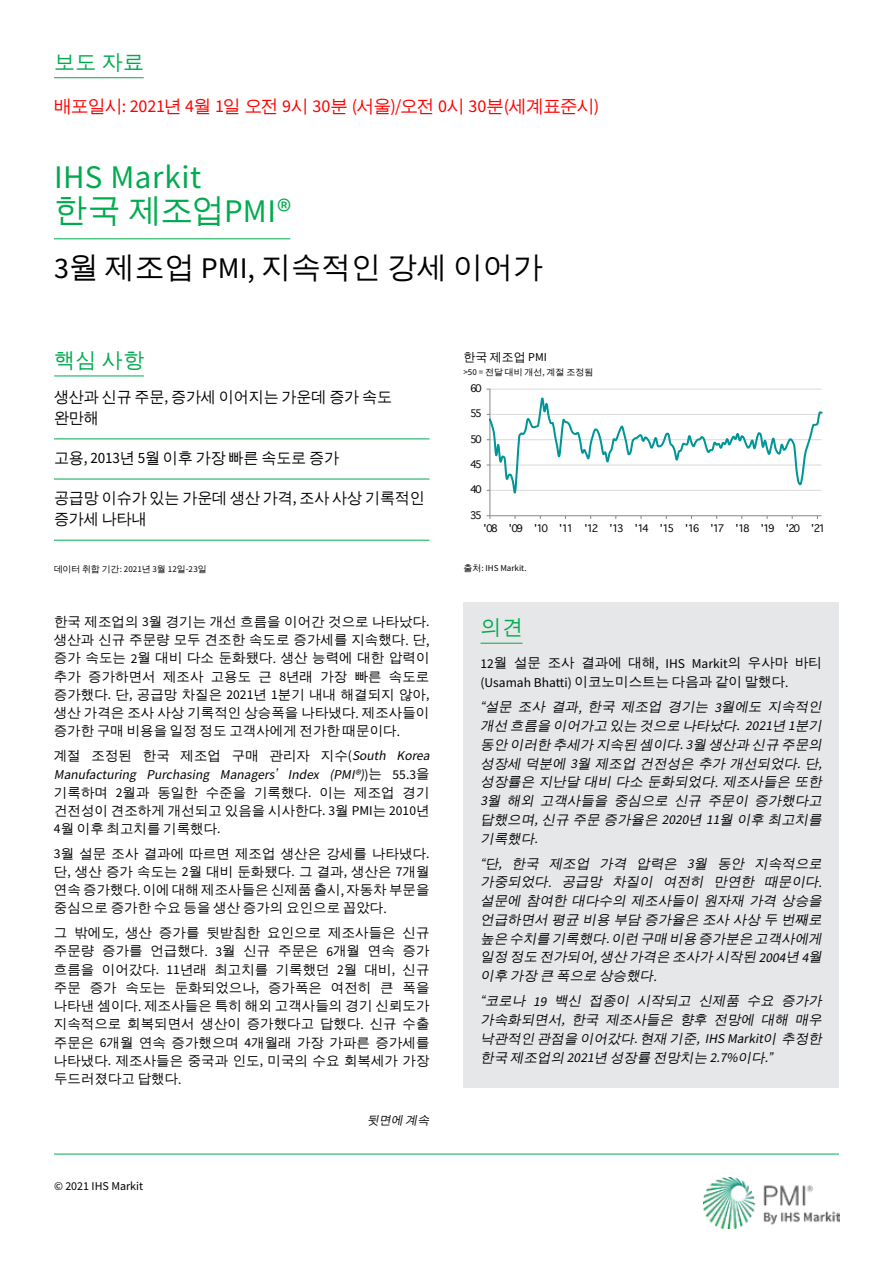
<style>
.page{position:relative;width:893px;height:1263px;background:#fff}
.page>*{position:absolute;margin:0;border:0;box-sizing:border-box;transform-origin:0 0}
.t1{font:33px "Source Sans Pro";letter-spacing:.015em;color:#00ab4e}
.t2{font:33px "Un Dotum";color:#00ab4e}
.t3{font:30px "Un Dotum";color:#000}
.t4{font:21px "Un Dotum";letter-spacing:.025em;color:#00ab4e}
.t5{font:18px "Un Dotum";letter-spacing:-.065em;color:#f00}
.t6{font:15.75px/21px "Un Dotum";letter-spacing:-.01em;color:#000;scale:.96 1}
.t7{font:13.5px/18.3px "Un Dotum";color:#000;text-align:justify}
.t8{font:italic 13.5px/18.8px "Un Dotum";color:#000;text-align:justify}
.t9{font:italic 13.5px "Source Sans Pro";color:#000}
.t10{font:13.5px "Source Sans Pro";color:#000}
.t11{font:12px "Source Sans Pro";color:#000}
.t12{font:12px "Un Dotum";color:#000}
.t13{font:italic 12px "Un Dotum";color:#000}
.t14{font:9.9px "Geneva";letter-spacing:-.175em;color:#000}
.t15{font:9px "Un Dotum";color:#000}
.t16{font:9px "Source Sans Pro";color:#000}
.s1{font-family:"Source Sans Pro"}
.s2{font-family:"Source Sans Pro";font-style:italic}
.s3{font-family:"Un Dotum"}
.s4{font-style:normal}
.s5{font-family:"Un Dotum";font-style:normal}
</style>
<div class="page">
<img style="left:704px;top:1177px;width:136px;height:51px">
<hr style="left:54px;top:1154px;width:785px;height:1px;background:#00ab4e">
<hr style="left:490px;top:389px;width:332px;height:1px;background:#d9d9d9">
<hr style="left:490px;top:389px;width:1px;height:127px;background:#868686">
<hr style="left:490px;top:515px;width:332px;height:1px;background:#868686">
<svg style="left:487px;top:515px;width:4px;height:4px"></svg>
<svg style="left:487px;top:396px;width:335px;height:99px"></svg>
<hr style="left:54px;top:376px;width:90px;height:1px;background:#00ab4e">
<hr style="left:54px;top:77px;width:90px;height:1px;background:#00ab4e">
<hr style="left:54px;top:238px;width:236px;height:1px;background:#00ab4e">
<hr style="left:54px;top:439px;width:375px;height:1px;background:#00ab4e">
<hr style="left:54px;top:479px;width:375px;height:1px;background:#00ab4e">
<hr style="left:54px;top:540px;width:375px;height:1px;background:#00ab4e">
<div style="left:463px;top:602px;width:376px;height:56px;background:#e6e7e8"></div>
<hr style="left:480px;top:643px;width:42px;height:1px;background:#00ab4e">
<div style="left:463px;top:658px;width:376px;height:429px;background:#e6e7e8"></div>
<h3 class="t4" style="left:54px;top:49px;width:92px">보도 자료</h3>
<h3 class="t5" style="left:54px;top:95px;width:547px">배포일시<span class="s1">: 2021</span>년 <span class="s1">4</span>월 <span class="s1">1</span>일 오전 <span class="s1">9</span>시 <span class="s1">30</span>분 <span class="s1">(</span>서울<span class="s1">)/</span>오전 <span class="s1">0</span>시 <span class="s1">30</span>분<span class="s1">(</span>세계표준시<span class="s1">)</span></h3>
<h1 class="t1" style="left:54px;top:156px;width:149px">IHS Markit</h1>
<h1 class="t2" style="left:54px;top:190px;width:239px">한국 제조업<span class="s1">PMI®</span></h1>
<h2 class="t3" style="left:54px;top:248px;width:491px"><span class="s1">3</span>월 제조업 <span class="s1">PMI,</span> 지속적인 강세 이어가</h2>
<h3 class="t4" style="left:54px;top:347px;width:92px">핵심 사항</h3>
<p class="t6" style="left:54px;top:386px;width:354px">생산과 신규 주문<span class="s1">,</span> 증가세 이어지는 가운데 증가 속도 완만해</p>
<p class="t6" style="left:54px;top:447px;width:299px">고용<span class="s1">, 2013</span>년 <span class="s1">5</span>월 이후 가장 빠른 속도로 증가</p>
<p class="t6" style="left:54px;top:487px;width:388px">공급망 이슈가 있는 가운데 생산 가격<span class="s1">,</span> 조사 사상 기록적인 증가세 나타내</p>
<p class="t15" style="left:54px;top:563px;width:154px">데이터 취합 기간<span class="s1">: 2021</span>년 <span class="s1">3</span>월 <span class="s1">12</span>일<span class="s1">-23</span>일</p>
<p class="t7" style="left:54px;top:612px;width:377px">한국 제조업의 <span class="s1">3</span>월 경기는 개선 흐름을 이어간 것으로 나타났다<span class="s1">. </span>생산과 신규 주문량 모두 견조한 속도로 증가세를 지속했다<span class="s1">.</span> 단<span class="s1">, </span>증가 속도는 <span class="s1">2</span>월 대비 다소 둔화됐다<span class="s1">.</span> 생산 능력에 대한 압력이 추가 증가하면서 제조사 고용도 근 <span class="s1">8</span>년래 가장 빠른 속도로 증가했다<span class="s1">.</span> 단<span class="s1">,</span> 공급망 차질은 <span class="s1">2021</span>년 <span class="s1">1</span>분기 내내 해결되지 않아<span class="s1">, </span>생산 가격은 조사 사상 기록적인 상승폭을 나타냈다<span class="s1">.</span> 제조사들이 증가한 구매 비용을 일정 정도 고객사에게 전가한 때문이다<span class="s1">.</span></p>
<p class="t7" style="left:54px;top:746px;width:380px">계절 조정된 한국 제조업 구매 관리자 지수<span class="s1">(</span><span class="s2">South Korea</span></p>
<p class="t9" style="left:54px;top:766px;width:377px">Manufacturing Purchasing Managers<span class="s3">’</span> Index (PMI®)<span class="s4">)</span> <span class="s5">는</span> <span class="s4">5 5 . 3</span> <span class="s5">을</span></p>
<p class="t7" style="left:54px;top:782px;width:377px">기록하며 <span class="s1">2</span>월과 동일한 수준을 기록했다<span class="s1">.</span> 이는 제조업 경기 건전성이 견조하게 개선되고 있음을 시사한다<span class="s1">. 3</span>월 <span class="s1">PMI</span>는 <span class="s1">2010</span>년 <span class="s1">4</span>월 이후 최고치를 기록했다<span class="s1">.</span></p>
<p class="t7" style="left:54px;top:844px;width:377px"><span class="s1">3</span>월 설문 조사 결과에 따르면 제조업 생산은 강세를 나타냈다<span class="s1">. </span>단<span class="s1">,</span> 생산 증가 속도는 <span class="s1">2</span>월 대비 둔화됐다<span class="s1">.</span> 그 결과<span class="s1">,</span> 생산은 <span class="s1">7</span>개월 연속 증가했다<span class="s1">.</span> 이에 대해 제조사들은 신제품 출시<span class="s1">,</span> 자동차 부문을 중심으로 증가한 수요 등을 생산 증가의 요인으로 꼽았다<span class="s1">.</span></p>
<p class="t7" style="left:54px;top:923px;width:377px">그 밖에도<span class="s1">,</span> 생산 증가를 뒷받침한 요인으로 제조사들은 신규 주문량 증가를 언급했다<span class="s1">. 3</span>월 신규 주문은 <span class="s1">6</span>개월 연속 증가 흐름을 이어갔다<span class="s1">. 11</span>년래 최고치를 기록했던 <span class="s1">2</span>월 대비<span class="s1">,</span> 신규 주문 증가 속도는 둔화되었으나<span class="s1">,</span> 증가폭은 여전히 큰 폭을 나타낸 셈이다<span class="s1">.</span> 제조사들은 특히 해외 고객사들의 경기 신뢰도가 지속적으로 회복되면서 생산이 증가했다고 답했다<span class="s1">.</span> 신규 수출 주문은 <span class="s1">6</span>개월 연속 증가했으며 <span class="s1">4</span>개월래 가장 가파른 증가세를 나타냈다<span class="s1">.</span> 제조사들은 중국과 인도<span class="s1">,</span> 미국의 수요 회복세가 가장 두드러졌다고 답했다<span class="s1">.</span></p>
<p class="t11" style="left:54px;top:1178px;width:91px">© 2021 IHS Markit</p>
<p class="t13" style="left:367px;top:1112px;width:66px">뒷면에 계속</p>
<p class="t12" style="left:463px;top:349px;width:85px">한국 제조업 <span class="s1">PMI</span></p>
<p class="t15" style="left:463px;top:366px;width:131px"><span class="s1">&gt;50 =</span> 전달 대비 개선<span class="s1">,</span> 계절 조정됨</p>
<p class="t14" style="left:470px;top:383px;width:13px">60</p>
<p class="t14" style="left:470px;top:408px;width:13px">55</p>
<p class="t14" style="left:470px;top:433px;width:13px">50</p>
<p class="t14" style="left:470px;top:459px;width:13px">45</p>
<p class="t14" style="left:470px;top:484px;width:13px">40</p>
<p class="t14" style="left:470px;top:509px;width:13px">35</p>
<p class="t14" style="left:484px;top:523px;width:343px">'08 '09 '10 '11 '12 '13 '14 '15 '16 '17 '18 '19 '20 '21</p>
<p class="t16" style="left:463px;top:562px;width:65px"><span class="s3">출처</span>: IHS Markit.</p>
<h3 class="t4" style="left:480px;top:614px;width:44px">의견</h3>
<p class="t7" style="left:480px;top:653px;width:343px"><span class="s1">12</span>월 설문 조사 결과에 대해<span class="s1">, IHS Markit</span>의 우사마 바티</p>
<p class="t10" style="left:480px;top:673px;width:310px">(Usamah Bhatti) <span class="s3">이코노미스트는 다음과 같이 말했다</span>.</p>
<p class="t8" style="left:480px;top:697px;width:346px">“설문 조사 결과<span class="s1">,</span> 한국 제조업 경기는 <span class="s1">3</span>월에도 지속적인 개선 흐름을 이어가고 있는 것으로 나타났다<span class="s1">. 2021</span>년 <span class="s1">1</span>분기 동안 이러한 추세가 지속된 셈이다<span class="s1">.3</span>월 생산과 신규 주문의 성장세 덕분에 <span class="s1">3</span>월 제조업 건전성은 추가 개선되었다<span class="s1">.</span> 단<span class="s1">, </span>성장률은 지난달 대비 다소 둔화되었다<span class="s1">.</span> 제조사들은 또한 <span class="s1">3</span>월 해외 고객사들을 중심으로 신규 주문이 증가했다고 답했으며<span class="s1">,</span> 신규 주문 증가율은 <span class="s1">2020</span>년 <span class="s1">11</span>월 이후 최고치를 기록했다<span class="s1">.</span></p>
<p class="t8" style="left:480px;top:853px;width:346px">“단<span class="s1">,</span> 한국 제조업 가격 압력은 <span class="s1">3</span>월 동안 지속적으로 가중되었다<span class="s1">.</span> 공급망 차질이 여전히 만연한 때문이다<span class="s1">. </span>설문에 참여한 대다수의 제조사들이 원자재 가격 상승을 언급하면서 평균 비용 부담 증가율은 조사 사상 두 번째로 높은수치를기록했다<span class="s1">.</span>이런구매비용증가분은고객사에게 일정 정도 전가되어<span class="s1">,</span>생산 가격은 조사가 시작된 <span class="s1">2004</span>년 <span class="s1">4</span>월 이후 가장 큰 폭으로 상승했다<span class="s1">.</span></p>
<p class="t8" style="left:481px;top:991px;width:346px">“코로나 <span class="s1">19</span> 백신 접종이 시작되고 신제품 수요 증가가 가속화되면서<span class="s1">,</span> 한국 제조사들은 향후 전망에 대해 매우 낙관적인 관점을 이어갔다<span class="s1">.</span>현재 기준<span class="s1">, IHS Markit</span>이 추정한 한국 제조업의 <span class="s1">2021</span>년 성장률 전망치는 <span class="s1">2.7%</span>이다<span class="s1">.</span>”</p>
</div>
